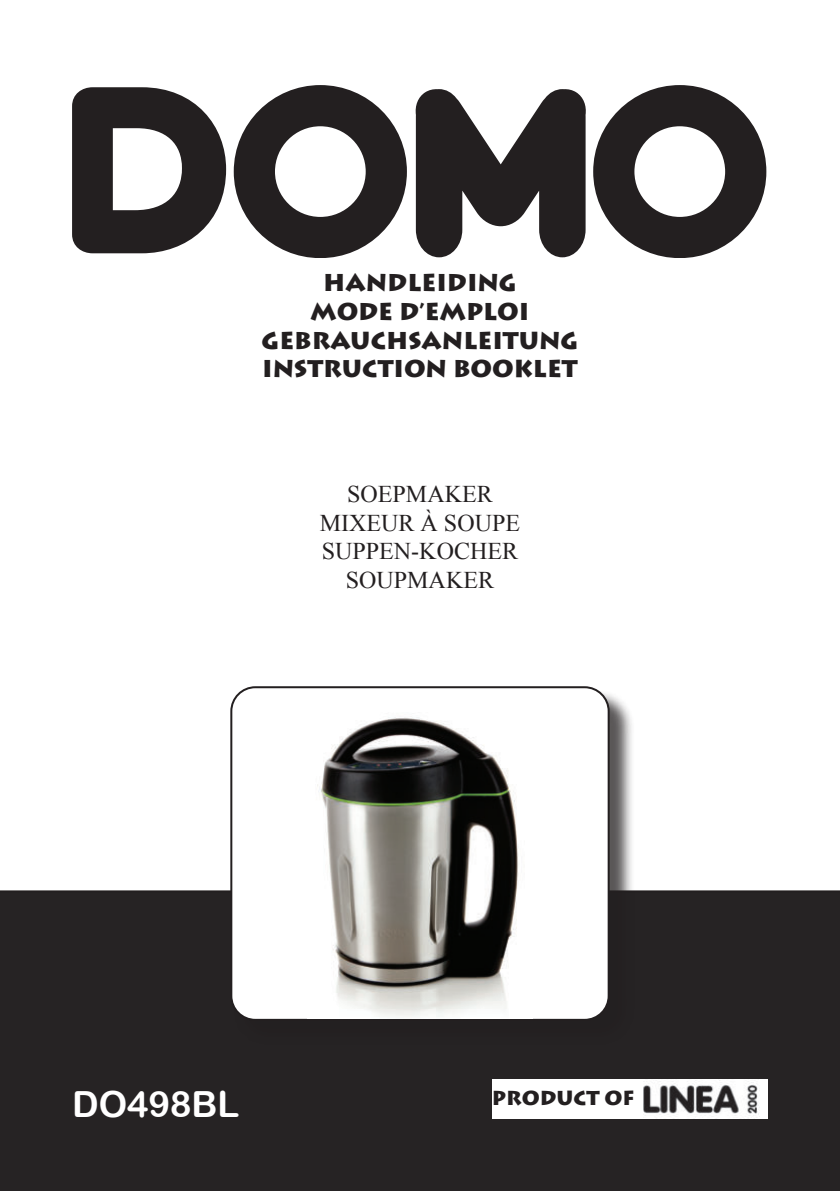
<style>
.page{position:relative;width:840px;height:1191px;background:#fff}
.page>*{position:absolute;margin:0;border:0;box-sizing:border-box;transform-origin:0 0}
.t1{font:36px "Arial Rounded MT Bold";color:#fff}
.t2{font:900 24px/28.8px "Lithos Pro";color:#231f20;text-align:center}
.t3{font:24px/28.8px "Times New Roman";color:#231f20;text-align:center}
.t4{font:900 20px "Lithos Pro";color:#231f20}
</style>
<div class="page">
<svg style="left:415px;top:89px;width:171px;height:168px"></svg>
<svg style="left:72px;top:87px;width:154px;height:166px"></svg>
<svg style="left:233px;top:85px;width:173px;height:173px"></svg>
<svg style="left:593px;top:85px;width:173px;height:173px"></svg>
<div style="left:0;top:890px;width:839px;height:301px;background:#262324"></div>
<div style="left:638px;top:1079px;width:129px;height:40px;background:#fff"></div>
<img style="left:643px;top:1080px;width:117px;height:38px">
<div style="left:491px;top:1079px;width:150px;height:40px;background:#fff"></div>
<div style="left:233px;top:689px;width:401px;height:356px;background:#231f20;opacity:.75"></div>
<div style="left:231px;top:687px;width:377px;height:332px;background:#fff;border-radius:24px"></div>
<div style="left:230px;top:686px;width:379px;height:334px;border:2px solid #231f20;border-radius:24px"></div>
<img style="left:307px;top:717px;width:225px;height:301px">
<p class="t2" style="left:261px;top:268px;width:318px">HANDLEIDING<br>MODE D’EMPLOI<br>GEBRAUCHSANLEITUNG<br>INSTRUCTION BOOKLET</p>
<p class="t3" style="left:320px;top:481px;width:201px">SOEPMAKER<br>MIXEUR À SOUPE<br>SUPPEN-KOCHER<br>SOUPMAKER</p>
<h1 class="t1" style="left:72px;top:1083px;width:168px">DO498BL</h1>
<p class="t4" style="left:491px;top:1086px;width:144px">PRODUCT OF</p>
</div>
